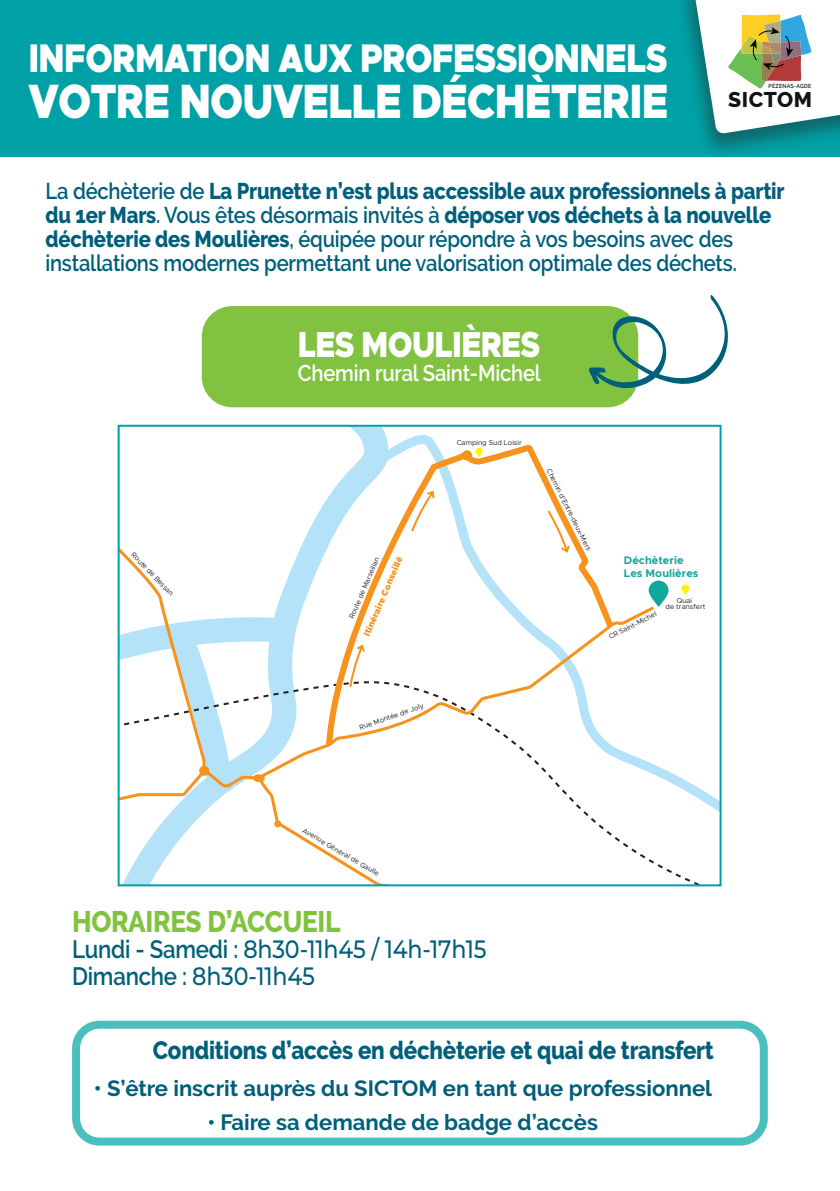
<style>
.page{position:relative;width:840px;height:1191px;background:#fff}
.page>*{position:absolute;margin:0;border:0;box-sizing:border-box;transform-origin:0 0}
.t1{font:900 48.4px "Metropolis";letter-spacing:-.02em;color:#fff;scale:.84 1}
.t2{font:900 40.2px "Metropolis";letter-spacing:-.02em;color:#fff;scale:.84 1}
.t3{font:900 36.2px "Metropolis";letter-spacing:-.02em;color:#fff;scale:.84 1}
.t4{font:800 29.6px "Raleway";letter-spacing:-.01em;color:#81c340;scale:.89 1}
.t5{font:500 25px/26.4px "Montserrat";letter-spacing:-.01em;color:#005f7a;scale:.89 1}
.t6{font:800 25px "Raleway";letter-spacing:-.01em;color:#005f7a;scale:.89 1}
.t7{font:600 22.8px/24px "Raleway";letter-spacing:-.01em;color:#005f7a;scale:.89 1}
.t8{font:600 22.8px "Raleway";letter-spacing:-.01em;color:#fff;scale:.89 1}
.t9{font:700 22px "Raleway";color:#005f7a}
.t10{font:800 21.2px "Raleway";letter-spacing:.03em;color:#101315}
.t11{font:700 11.2px/13.4px "Metropolis";color:#12a79d}
.t12{font:900 9px "Metropolis";color:#f7931d}
.t13{font:7px/6px "Metropolis";color:#231f20;text-align:center}
.t14{font:600 5.8px "Raleway";letter-spacing:.05em;color:#101315;scale:.91 1}
.s1{font-weight:800}
.s2{font-family:"Raleway";font-weight:600}
</style>
<div class="page">
<div style="left:0;top:0;width:839px;height:157px;background:#00a1a6"></div>
<div style="left:675px;top:0;width:164px;height:159px;background:#231f20;opacity:.44"></div>
<svg style="left:693px;top:0;width:146px;height:134px;background:#c1d4c9"></svg>
<div style="left:202px;top:306px;width:436px;height:101px;background:#81c340;border-radius:30px"></div>
<svg style="left:589px;top:295px;width:139px;height:94px"></svg>
<svg style="left:123px;top:766px;width:550px;height:117px"></svg>
<svg style="left:121px;top:790px;width:136px;height:18px"></svg>
<svg style="left:322px;top:440px;width:250px;height:88px"></svg>
<svg style="left:257px;top:774px;width:461px;height:109px"></svg>
<svg style="left:648px;top:580px;width:20px;height:27px"></svg>
<svg style="left:681px;top:584px;width:8px;height:11px"></svg>
<svg style="left:475px;top:448px;width:7px;height:9px"></svg>
<svg style="left:121px;top:528px;width:536px;height:262px"></svg>
<div style="left:461px;top:450px;width:11px;height:10px;background:#f7931d;border-radius:50%"></div>
<div style="left:118px;top:425px;width:603px;height:461px;border:2px solid #00a1a6"></div>
<div style="left:72px;top:1020px;width:695px;height:125px;border:8px solid #4bbfbe;border-radius:23px"></div>
<h2 class="t2" style="left:28px;top:32px;width:762px">INFORMATION AUX PROFESSIONNELS</h2>
<h1 class="t1" style="left:28px;top:70px;width:762px">VOTRE NOUVELLE DÉCHÈTERIE</h1>
<p class="t14" style="left:768px;top:83px;width:48px">PÉZENAS-AGDE</p>
<p class="t10" style="left:727px;top:87px;width:85px">SICTOM</p>
<p class="t7" style="left:45px;top:179px;width:831px">La déchèterie de <span class="s1">La Prunette n’est plus accessible aux professionnels à partir du 1er Mars</span>. Vous êtes désormais invités à <span class="s1">déposer vos déchets à la nouvelle déchèterie des Moulières</span>, équipée pour répondre à vos besoins avec des installations modernes permettant une valorisation optimale des déchets.</p>
<h3 class="t3" style="left:298px;top:321px;width:290px">LES MOULIÈRES</h3>
<p class="t8" style="left:298px;top:360px;width:274px">Chemin rural Saint-Michel</p>
<p class="t13" style="left:456px;top:439px;width:66px">Camping Sud Loisir</p>
<p class="t13" style="left:551px;top:468px;width:92px;rotate:63deg">Chemin d’Entre-deux-Mers</p>
<p class="t13" style="left:135px;top:551px;width:59px;rotate:46deg">Route de B essan</p>
<p class="t11" style="left:623px;top:553px;width:76px">Déchèterie<br>Les Moulières</p>
<p class="t12" style="left:361px;top:633px;width:87px;rotate:-67deg">Itinéraire Conseillé</p>
<p class="t13" style="left:348px;top:617px;width:68px;rotate:-67deg">Route de Marseillan</p>
<p class="t13" style="left:665px;top:597px;width:41px">Quai<br>de transfert</p>
<p class="t13" style="left:607px;top:634px;width:54px;rotate:-27deg">CR Saint-Michel</p>
<p class="t13" style="left:358px;top:724px;width:69px;rotate:-19deg">Rue Montée de Joly</p>
<p class="t13" style="left:304px;top:826px;width:89px;rotate:31deg">Avenue Général de Gaulle</p>
<p class="t4" style="left:72px;top:904px;width:303px">HORAIRES D’ACCUEIL</p>
<p class="t5" style="left:72px;top:935px;width:467px"><span class="s2">Lundi - Samedi :</span> 8h30-11h45 / 14h-17h15<br><span class="s2">Dimanche :</span> 8h30-11h45</p>
<p class="t6" style="left:153px;top:1035px;width:631px">Conditions d’accès en déchèterie et quai de transfert</p>
<p class="t9" style="left:94px;top:1075px;width:619px">• S’être inscrit auprès du SICTOM en tant que professionnel</p>
<p class="t9" style="left:207px;top:1109px;width:392px">• Faire sa demande de badge d’accès</p>
</div>
